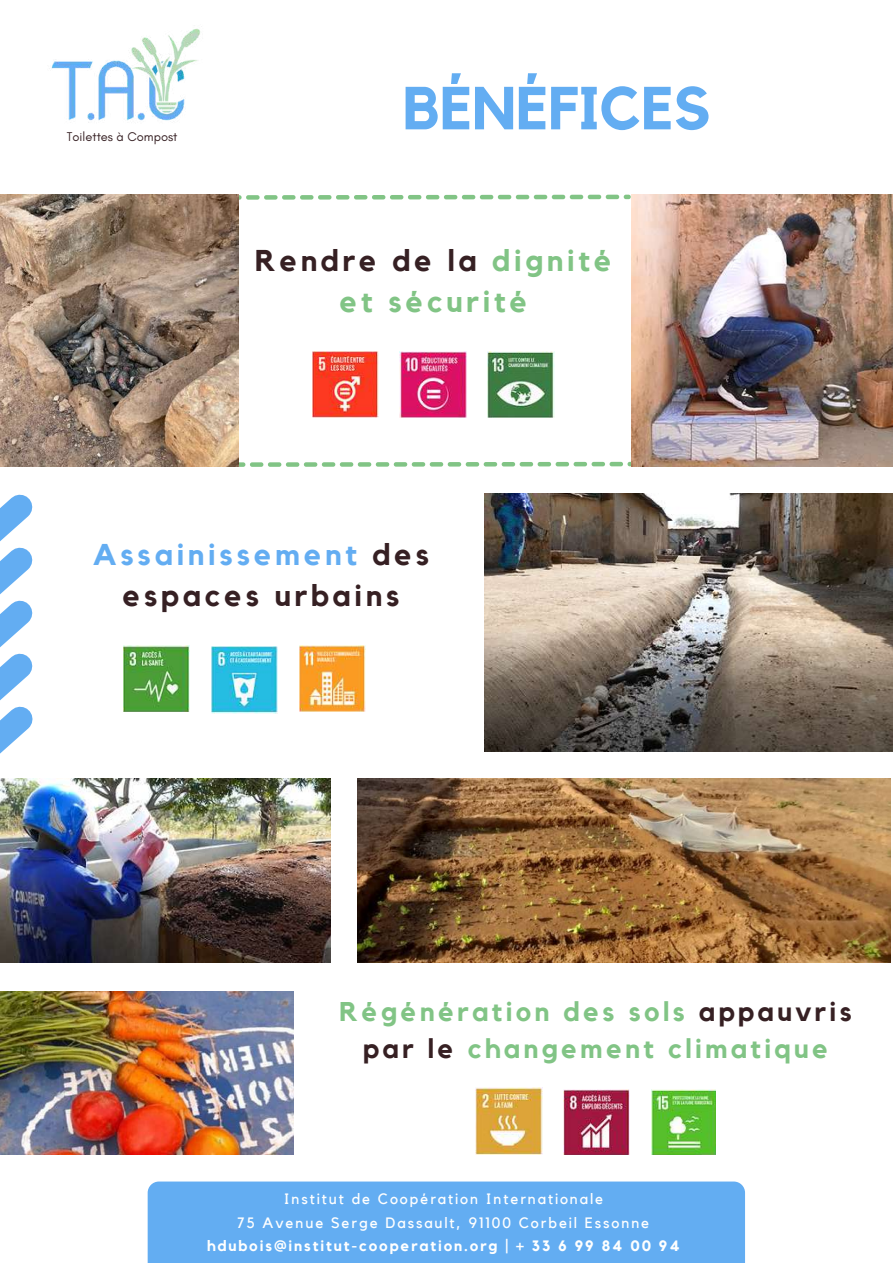
<style>
.page{position:relative;width:893px;height:1264px;background:#fff}
.page>*{position:absolute;margin:0;border:0;box-sizing:border-box;transform-origin:0 0}
.t1{font:700 60px "Kollektif";color:#63adf2}
.t2{font:700 30px/41.5px "Kollektif";letter-spacing:.125em;color:#362023;text-align:center}
.t3{font:700 30px/41.5px "Kollektif";letter-spacing:.125em;color:#81c485;text-align:center}
.t4{font:700 27px/37px "Kollektif";letter-spacing:.125em;color:#81c485;text-align:center}
.t5{font:15px/23.5px "Kollektif";letter-spacing:.125em;color:#fff;text-align:center}
.t6{font:700 15px "Kollektif";letter-spacing:.125em;color:#fff}
.t7{font:12.9px "Glacial Indifference";color:#362023}
.s1{color:#362023}
.s2{color:#63adf2}
</style>
<div class="page">
<div style="left:148px;top:1181px;width:597px;height:81px;background:#63adf2"></div>
<img style="left:484px;top:494px;width:408px;height:257px">
<svg style="left:238px;top:195px;width:392px;height:5px"></svg>
<svg style="left:238px;top:462px;width:396px;height:5px"></svg>
<img style="left:631px;top:195px;width:261px;height:271px">
<img style="left:357px;top:778px;width:533px;height:184px">
<img style="left:0;top:778px;width:330px;height:184px">
<img style="left:0;top:991px;width:293px;height:163px">
<img style="left:0;top:195px;width:238px;height:272px">
<svg style="left:0;top:494px;width:55px;height:319px"></svg>
<img style="left:400px;top:351px;width:66px;height:67px">
<img style="left:487px;top:351px;width:67px;height:67px">
<img style="left:476px;top:1087px;width:66px;height:67px">
<img style="left:123px;top:645px;width:67px;height:67px">
<img style="left:312px;top:351px;width:67px;height:67px">
<img style="left:211px;top:647px;width:67px;height:66px">
<img style="left:563px;top:1089px;width:67px;height:65px">
<img style="left:299px;top:645px;width:66px;height:67px">
<img style="left:651px;top:1089px;width:64px;height:65px">
<img style="left:51px;top:28px;width:149px;height:95px">
<p class="t7" style="left:67px;top:129px;width:112px">Toilettes à Compost</p>
<h1 class="t1" style="left:402px;top:81px;width:309px">BÉNÉFICES</h1>
<h2 class="t3" style="left:255px;top:241px;width:358px"><span class="s1">Rendre de la</span> dignité et sécurité</h2>
<h2 class="t2" style="left:93px;top:535px;width:338px"><span class="s2">Assainissement</span> des espaces urbains</h2>
<h3 class="t4" style="left:339px;top:994px;width:513px">Régénération des sols <span class="s1">appauvris par le</span> changement climatique</h3>
<p class="t5" style="left:238px;top:1187px;width:413px">Institut de Coopération Internationale<br>75 Avenue Serge Dassault, 91100 Corbeil Essonne</p>
<p class="t6" style="left:207px;top:1238px;width:474px">hdubois@institut-cooperation.org | + 33 6 99 84 00 94</p>
</div>
